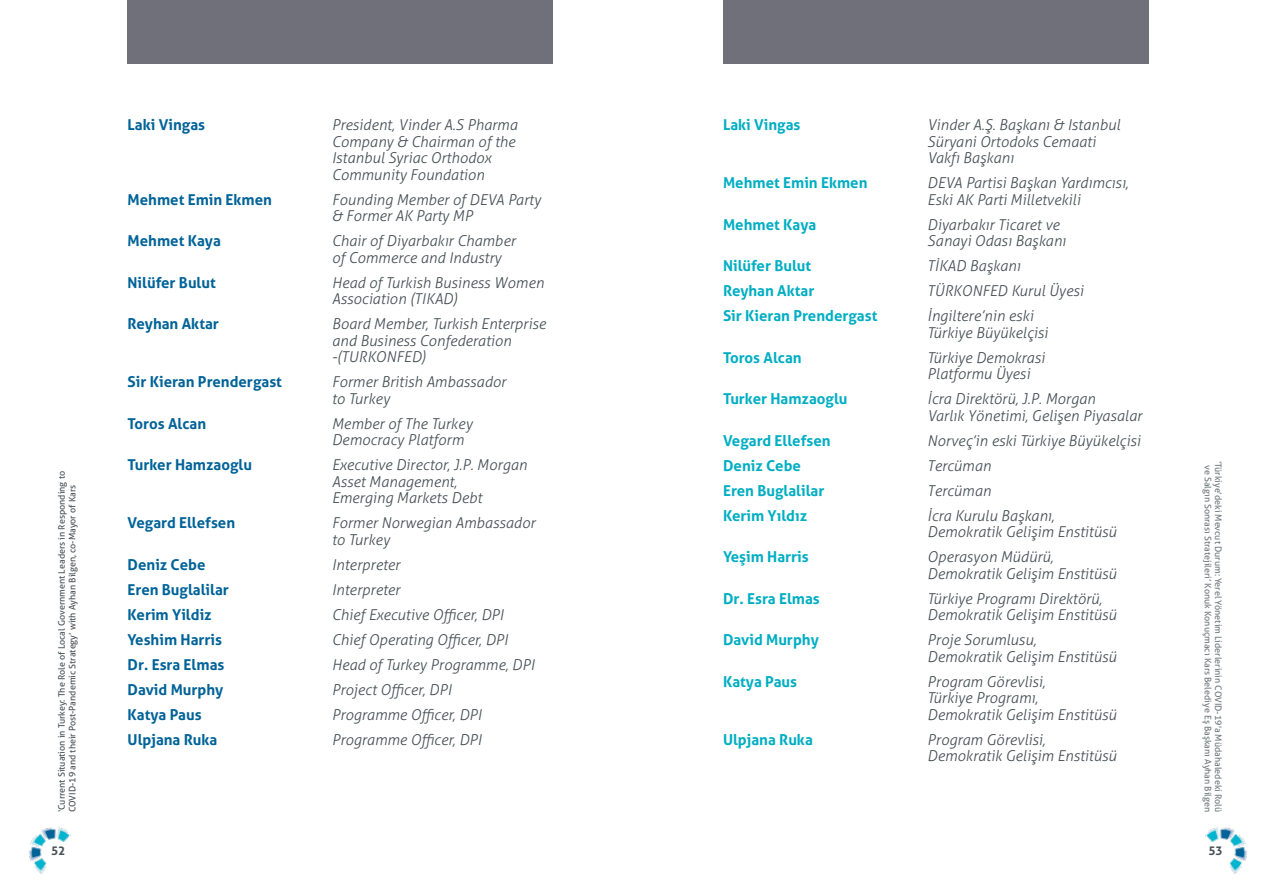
<style>
.page{position:relative;width:1276px;height:893px;background:#fff}
.page>*{position:absolute;margin:0;border:0;box-sizing:border-box;transform-origin:0 0}
.t1{font:italic 300 15px/16.5px "Aller";color:#485156}
.t2{font:700 15px "Aller";color:#006398}
.t3{font:700 15px "Aller";color:#00aec3}
.t4{font:700 12px "Aller";color:#485156}
.t5{font:9px/10.5px "Aller";color:#6e777c;text-align:center}
.t6{font:9px/10.5px "Aller";color:#485156}
</style>
<div class="page">
<img style="left:29px;top:827px;width:42px;height:47px">
<img style="left:1205px;top:827px;width:42px;height:47px">
<div style="left:128px;top:0;width:425px;height:64px;background:#6f707a"></div>
<div style="left:723px;top:0;width:425px;height:64px;background:#6f707a"></div>
<p class="t6" style="left:56px;top:812px;width:343px;rotate:-90deg">‘Current Situation in Turkey: The Role of Local Government Leaders in Responding to<br>COVID-19 and their Post-Pandemic Strategy’ with Ayhan Bilgen, co-Mayor of Kars</p>
<p class="t2" style="left:128px;top:116px;width:79px">Laki Vingas</p>
<p class="t1" style="left:332px;top:117px;width:187px">President, Vinder A.S Pharma<br>Company &amp; Chairman of the<br>Istanbul Syriac Orthodox<br>Community Foundation</p>
<p class="t2" style="left:128px;top:190px;width:146px">Mehmet Emin Ekmen</p>
<p class="t1" style="left:332px;top:191px;width:210px">Founding Member of DEVA Party &amp; Former AK Party MP</p>
<p class="t2" style="left:128px;top:232px;width:95px">Mehmet Kaya</p>
<p class="t1" style="left:332px;top:233px;width:185px">Chair of Diyarbakır Chamber of Commerce and Industry</p>
<p class="t2" style="left:128px;top:273px;width:90px">Nilüfer Bulut</p>
<p class="t1" style="left:332px;top:274px;width:214px">Head of Turkish Business Women<br>Association (TIKAD)</p>
<p class="t2" style="left:128px;top:315px;width:93px">Reyhan Aktar</p>
<p class="t1" style="left:332px;top:316px;width:216px">Board Member, Turkish Enterprise and Business Confederation -(TURKONFED)</p>
<p class="t2" style="left:128px;top:373px;width:156px">Sir Kieran Prendergast</p>
<p class="t1" style="left:332px;top:374px;width:176px">Former British Ambassador to Turkey</p>
<p class="t2" style="left:128px;top:414px;width:80px">Toros Alcan</p>
<p class="t1" style="left:332px;top:415px;width:142px">Member of The Turkey<br>Democracy Platform</p>
<p class="t2" style="left:128px;top:456px;width:126px">Turker Hamzaoglu</p>
<p class="t1" style="left:332px;top:457px;width:197px">Executive Director, J.P. Morgan<br>Asset Management,<br>Emerging Markets Debt</p>
<p class="t2" style="left:128px;top:514px;width:109px">Vegard Ellefsen</p>
<p class="t1" style="left:332px;top:515px;width:205px">Former Norwegian Ambassador to Turkey</p>
<p class="t2" style="left:128px;top:555px;width:79px">Deniz Cebe</p>
<p class="t1" style="left:332px;top:556px;width:70px">Interpreter</p>
<p class="t2" style="left:128px;top:580px;width:103px">Eren Buglalilar</p>
<p class="t1" style="left:332px;top:581px;width:70px">Interpreter</p>
<p class="t2" style="left:128px;top:605px;width:86px">Kerim Yildiz</p>
<p class="t1" style="left:332px;top:606px;width:173px">Chief Executive Officer, DPI</p>
<p class="t2" style="left:128px;top:630px;width:96px">Yeshim Harris</p>
<p class="t1" style="left:332px;top:631px;width:178px">Chief Operating Officer, DPI</p>
<p class="t2" style="left:128px;top:655px;width:98px">Dr. Esra Elmas</p>
<p class="t1" style="left:332px;top:656px;width:204px">Head of Turkey Programme, DPI</p>
<p class="t2" style="left:128px;top:680px;width:97px">David Murphy</p>
<p class="t1" style="left:332px;top:681px;width:121px">Project Officer, DPI</p>
<p class="t2" style="left:128px;top:705px;width:76px">Katya Paus</p>
<p class="t1" style="left:332px;top:706px;width:151px">Programme Officer, DPI</p>
<p class="t2" style="left:128px;top:730px;width:91px">Ulpjana Ruka</p>
<p class="t1" style="left:332px;top:731px;width:151px">Programme Officer, DPI</p>
<p class="t3" style="left:723px;top:116px;width:79px">Laki Vingas</p>
<p class="t1" style="left:927px;top:117px;width:194px">Vinder A.Ş. Başkanı &amp; Istanbul<br>Süryani Ortodoks Cemaati<br>Vakfı Başkanı</p>
<p class="t3" style="left:723px;top:174px;width:146px">Mehmet Emin Ekmen</p>
<p class="t1" style="left:927px;top:175px;width:203px">DEVA Partisi Başkan Yardımcısı,<br>Eski AK Parti Milletvekili</p>
<p class="t3" style="left:723px;top:215px;width:95px">Mehmet Kaya</p>
<p class="t1" style="left:927px;top:216px;width:140px">Diyarbakır Ticaret ve<br>Sanayi Odası Başkanı</p>
<p class="t3" style="left:723px;top:257px;width:90px">Nilüfer Bulut</p>
<p class="t1" style="left:927px;top:258px;width:95px">TİKAD Başkanı</p>
<p class="t3" style="left:723px;top:282px;width:93px">Reyhan Aktar</p>
<p class="t1" style="left:927px;top:283px;width:158px">TÜRKONFED Kurul Üyesi</p>
<p class="t3" style="left:723px;top:307px;width:156px">Sir Kieran Prendergast</p>
<p class="t1" style="left:927px;top:308px;width:122px">İngiltere’nin eski<br>Türkiye Büyükelçisi</p>
<p class="t3" style="left:723px;top:348px;width:80px">Toros Alcan</p>
<p class="t1" style="left:927px;top:349px;width:119px">Türkiye Demokrasi<br>Platformu Üyesi</p>
<p class="t3" style="left:723px;top:390px;width:126px">Turker Hamzaoglu</p>
<p class="t1" style="left:927px;top:391px;width:216px">İcra Direktörü, J.P. Morgan<br>Varlık Yönetimi, Gelişen Piyasalar</p>
<p class="t3" style="left:723px;top:431px;width:109px">Vegard Ellefsen</p>
<p class="t1" style="left:927px;top:432px;width:215px">Norveç’in eski Türkiye Büyükelçisi</p>
<p class="t3" style="left:723px;top:456px;width:79px">Deniz Cebe</p>
<p class="t1" style="left:927px;top:457px;width:65px">Tercüman</p>
<p class="t3" style="left:723px;top:481px;width:103px">Eren Buglalilar</p>
<p class="t1" style="left:927px;top:482px;width:65px">Tercüman</p>
<p class="t3" style="left:723px;top:506px;width:86px">Kerim Yıldız</p>
<p class="t1" style="left:927px;top:507px;width:191px">İcra Kurulu Başkanı,<br>Demokratik Gelişim Enstitüsü</p>
<p class="t3" style="left:723px;top:548px;width:87px">Yeşim Harris</p>
<p class="t1" style="left:927px;top:549px;width:191px">Operasyon Müdürü,<br>Demokratik Gelişim Enstitüsü</p>
<p class="t3" style="left:723px;top:589px;width:98px">Dr. Esra Elmas</p>
<p class="t1" style="left:927px;top:590px;width:191px">Türkiye Programı Direktörü,<br>Demokratik Gelişim Enstitüsü</p>
<p class="t3" style="left:723px;top:631px;width:97px">David Murphy</p>
<p class="t1" style="left:927px;top:632px;width:191px">Proje Sorumlusu,<br>Demokratik Gelişim Enstitüsü</p>
<p class="t3" style="left:723px;top:672px;width:76px">Katya Paus</p>
<p class="t1" style="left:927px;top:673px;width:191px">Program Görevlisi,<br>Türkiye Programı,<br>Demokratik Gelişim Enstitüsü</p>
<p class="t3" style="left:723px;top:730px;width:91px">Ulpjana Ruka</p>
<p class="t1" style="left:927px;top:731px;width:191px">Program Görevlisi,<br>Demokratik Gelişim Enstitüsü</p>
<p class="t5" style="left:1223px;top:461px;width:353px;rotate:90deg">‘Türkiye’deki Mevcut Durum: Yerel Yönetim Liderlerinin COVID-19'a Müdahaledeki Rolü ve Salgın Sonrası Stratejileri’ Konuk Konuçmacı Kars Belediye Eş Başkanı Ayhan Bilgen</p>
<p class="t4" style="left:51px;top:843px;width:16px">52</p>
<p class="t4" style="left:1208px;top:843px;width:16px">53</p>
</div>
